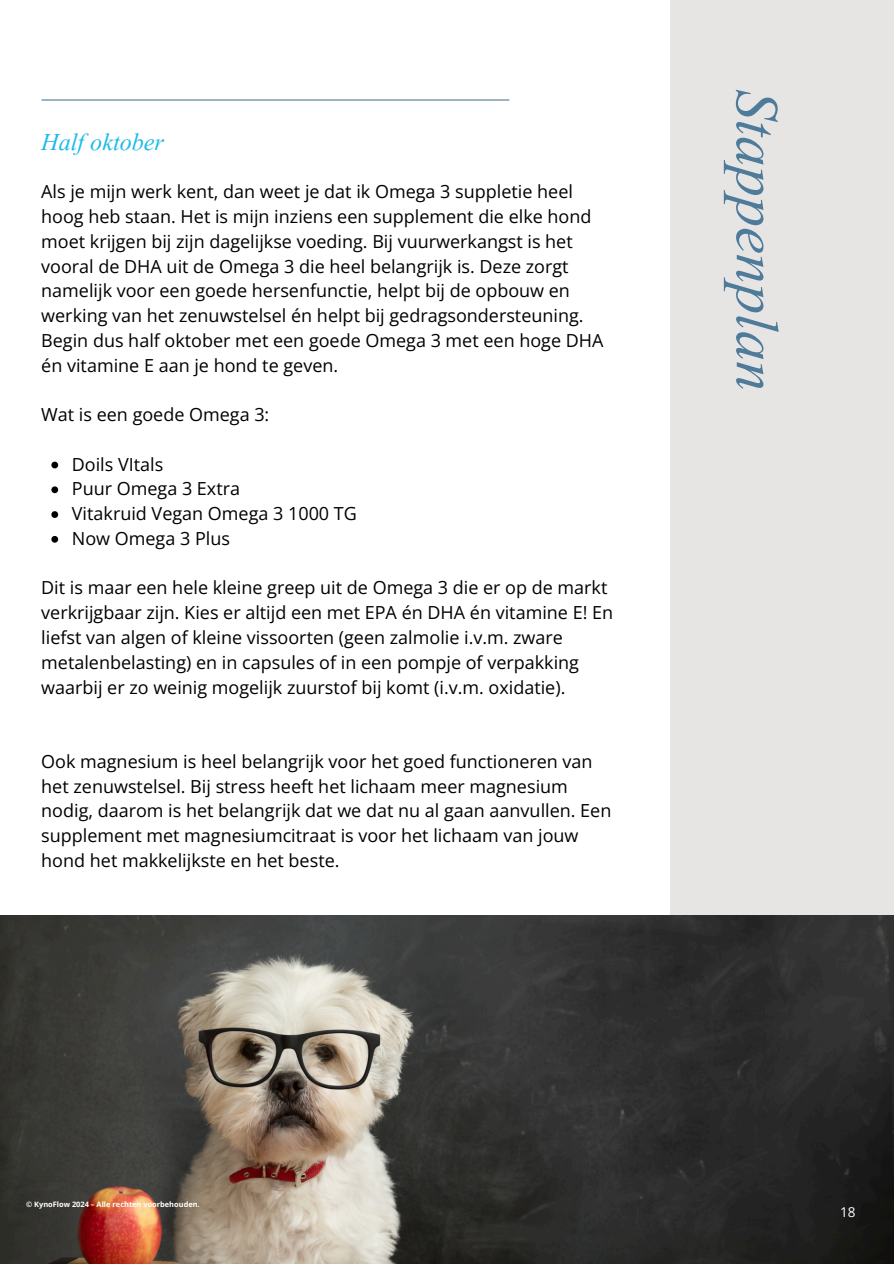
<style>
.page{position:relative;width:894px;height:1264px;background:#fff}
.page>*{position:absolute;margin:0;border:0;box-sizing:border-box;transform-origin:0 0}
.t1{font:75px "Vijaya";color:#4f7b9a}
.t2{font:30px "Vijaya";color:#1abae9}
.t3{font:18px/24.8px "Open Sans";color:#000}
.t4{font:13.5px "Open Sans";color:#fff}
.t5{font:700 7.35px "Open Sans";color:#fff}
</style>
<div class="page">
<div style="left:670px;top:0;width:223px;height:1263px;background:#e6e5e4"></div>
<hr style="left:42px;top:99px;width:467px;height:2px;background:#4f7b9a">
<img style="left:0;top:915px;width:893px;height:348px">
<svg style="left:51px;top:461px;width:7px;height:7px"></svg>
<svg style="left:51px;top:486px;width:7px;height:7px"></svg>
<svg style="left:51px;top:511px;width:7px;height:7px"></svg>
<svg style="left:51px;top:536px;width:7px;height:6px"></svg>
<p class="t2" style="left:41px;top:128px;width:124px">Half oktober</p>
<h2 class="t3" style="left:41px;top:179px;width:563px">Als je mijn werk kent, dan weet je dat ik Omega 3 suppletie heel hoog heb staan. Het is mijn inziens een supplement die elke hond moet krijgen bij zijn dagelijkse voeding. Bij vuurwerkangst is het vooral de DHA uit de Omega 3 die heel belangrijk is. Deze zorgt namelijk voor een goede hersenfunctie, helpt bij de opbouw en werking van het zenuwstelsel én helpt bij gedragsondersteuning.<br>Begin dus half oktober met een goede Omega 3 met een hoge DHA én vitamine E aan je hond te geven.</h2>
<h3 class="t3" style="left:41px;top:402px;width:229px">Wat is een goede Omega 3:</h3>
<h3 class="t3" style="left:72px;top:451px;width:93px">Doils VItals</h3>
<p class="t3" style="left:72px;top:476px;width:170px">Puur Omega 3 Extra</p>
<p class="t3" style="left:72px;top:501px;width:286px">Vitakruid Vegan Omega 3 1000 TG</p>
<p class="t3" style="left:72px;top:525px;width:159px">Now Omega 3 Plus</p>
<p class="t3" style="left:41px;top:575px;width:573px">Dit is maar een hele kleine greep uit de Omega 3 die er op de markt verkrijgbaar zijn. Kies er altijd een met EPA én DHA én vitamine E! En liefst van algen of kleine vissoorten (geen zalmolie i.v.m. zware metalenbelasting) en in capsules of in een pompje of verpakking waarbij er zo weinig mogelijk zuurstof bij komt (i.v.m. oxidatie).</p>
<h3 class="t3" style="left:41px;top:748px;width:571px">Ook magnesium is heel belangrijk voor het goed functioneren van het zenuwstelsel. Bij stress heeft het lichaam meer magnesium nodig, daarom is het belangrijk dat we dat nu al gaan aanvullen. Een supplement met magnesiumcitraat is voor het lichaam van jouw hond het makkelijkste en het beste.</h3>
<h3 class="t1" style="left:790px;top:89px;width:303px;rotate:90deg">Stappenplan</h3>
<p class="t5" style="left:26px;top:1199px;width:175px">© KynoFlow 2024 – Alle rechten voorbehouden.</p>
<p class="t4" style="left:839px;top:1202px;width:17px">18</p>
</div>
